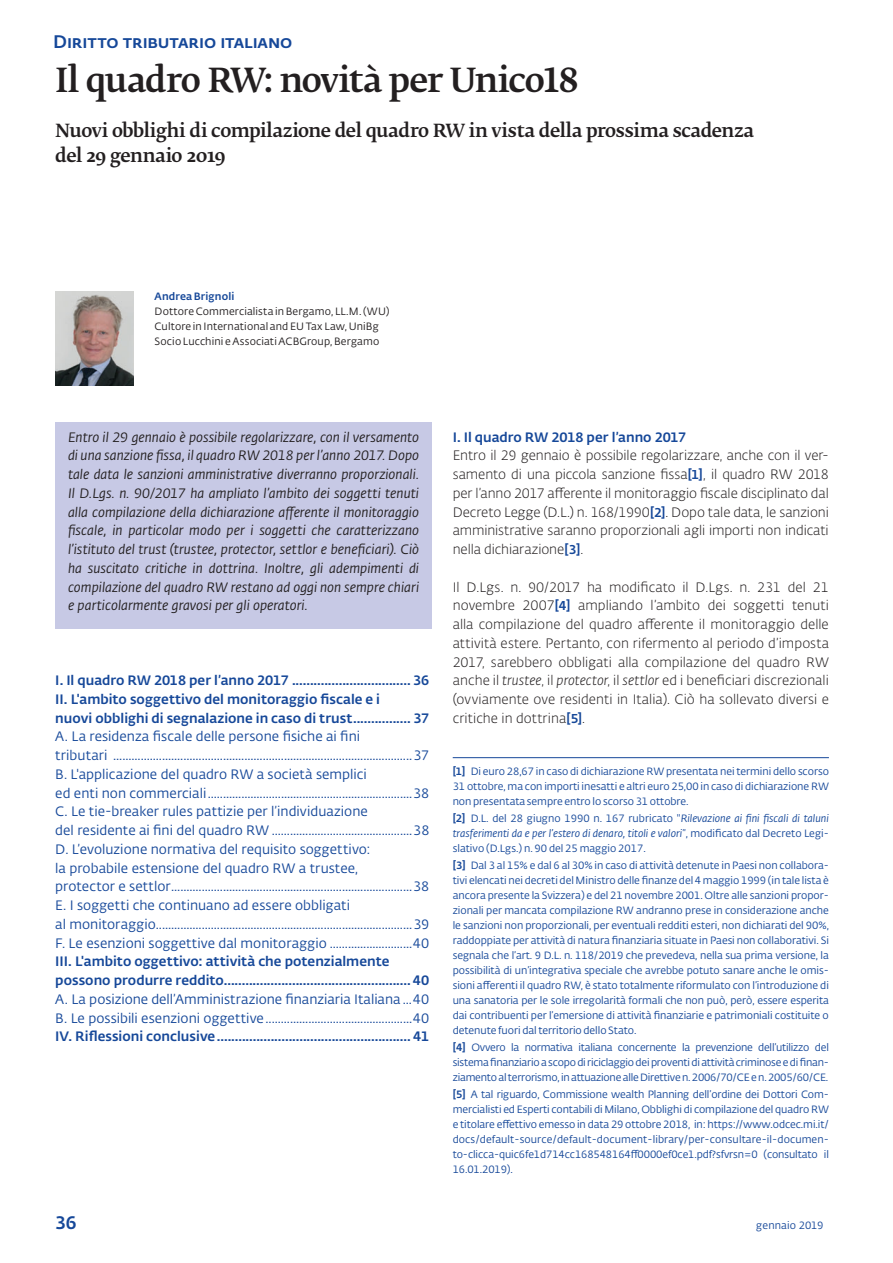
<style>
.page{position:relative;width:893px;height:1263px;background:#fff}
.page>*{position:absolute;margin:0;border:0;box-sizing:border-box;transform-origin:0 0}
.t1{font:500 33px "SUPSI Fedra Serif";letter-spacing:-.035em;color:#231f20}
.t2{font:500 18px/24.8px "SUPSI Fedra Serif";letter-spacing:-.025em;color:#231f20}
.t3{font:500 18px "SUPSI Fedra Sans";letter-spacing:-.005em;color:#164899}
.t4{font:13.5px/18.8px "SUPSI Fedra Sans";letter-spacing:.005em;color:#164899}
.t5{font:300 13.5px/18.8px "SUPSI Fedra Sans";color:#231f20;text-align:justify}
.t6{font:italic 13.5px/18.8px "SUPSI Fedra Sans";color:#231f20;text-align:justify}
.t7{font:500 13.5px/18.8px "SUPSI Fedra Sans";color:#164899}
.t8{font:10.5px/15px "SUPSI Fedra Sans";letter-spacing:-.005em;color:#164899;text-align:justify}
.t9{font:10.5px/15px "SUPSI Fedra Sans";letter-spacing:.01em;color:#231f20}
.t10{font:500 10.5px "SUPSI Fedra Sans";letter-spacing:.01em;color:#164899}
.s1{font-weight:500;font-size:12.75px;color:#164899}
.s2{font-style:italic}
.s3{font-weight:500}
</style>
<div class="page">
<img style="left:56px;top:292px;width:78px;height:93px">
<div style="left:55px;top:423px;width:377px;height:206px;background:#c7c9e5"></div>
<hr style="left:453px;top:757px;width:376px;height:1px;background:#164899">
<h2 class="t3" style="left:53px;top:34px;width:241px">Diritto tributario italiano</h2>
<h1 class="t1" style="left:55px;top:63px;width:525px">Il quadro RW: novità per Unico18</h1>
<h2 class="t2" style="left:55px;top:119px;width:700px">Nuovi obblighi di compilazione del quadro RW in vista della prossima scadenza del 29 gennaio 2019</h2>
<p class="t10" style="left:155px;top:292px;width:81px">Andrea Brignoli</p>
<p class="t9" style="left:155px;top:304px;width:236px">Dottore Commercialista in Bergamo, LL.M. (WU)<br>Cultore in International and EU Tax Law, UniBg<br>Socio Lucchini e Associati ACBGroup, Bergamo</p>
<p class="t6" style="left:68px;top:429px;width:353px">Entro il 29 gennaio è possibile regolarizzare, con il versamento di una sanzione fissa, il quadro RW 2018 per l’anno 2017. Dopo tale data le sanzioni amministrative diverranno proporzionali.<br>Il D.Lgs. n. 90/2017 ha ampliato l’ambito dei soggetti tenuti alla compilazione della dichiarazione afferente il monitoraggio fiscale, in particolar modo per i soggetti che caratterizzano l’istituto del trust (trustee, protector, settlor e beneficiari). Ciò ha suscitato critiche in dottrina. Inoltre, gli adempimenti di compilazione del quadro RW restano ad oggi non sempre chiari e particolarmente gravosi per gli operatori.</p>
<p class="t7" style="left:453px;top:429px;width:235px">I. Il quadro RW 2018 per l’anno 2017</p>
<p class="t5" style="left:453px;top:447px;width:378px">Entro il 29 gennaio è possibile regolarizzare, anche con il ver&shy;samento di una piccola sanzione fissa<span class="s1">[1]</span>, il quadro RW 2018 per l’anno 2017 afferente il monitoraggio fiscale disciplinato dal Decreto Legge (D.L.) n. 168/1990<span class="s1">[2]</span>. Dopo tale data, le sanzioni amministrative saranno proporzionali agli importi non indicati nella dichiarazione<span class="s1">[3]</span>.</p>
<p class="t5" style="left:453px;top:579px;width:378px">Il D.Lgs. n. 90/2017 ha modificato il D.Lgs. n. 231 del 21 novembre 2007<span class="s1">[4]</span> ampliando l’ambito dei soggetti tenuti alla compilazione del quadro afferente il monitoraggio delle attività estere. Pertanto, con rifermento al periodo d’imposta 2017, sarebbero obbligati alla compilazione del quadro RW anche il <span class="s2">trustee</span>, il <span class="s2">protector</span>, il <span class="s2">settlor</span> ed i beneficiari discrezionali (ovviamente ove residenti in Italia). Ciò ha sollevato diversi e critiche in dottrina<span class="s1">[5]</span>.</p>
<p class="t7" style="left:55px;top:672px;width:376px">I. Il quadro RW 2018 per l’anno 2017 ................................. 36<br>II. L'ambito soggettivo del monitoraggio fiscale e i<br>nuovi obblighi di segnalazione in caso di trust ................ 37</p>
<p class="t4" style="left:55px;top:728px;width:376px">A. La residenza fiscale delle persone fisiche ai fini<br>tributari ..................................................................................................37<br>B. L'applicazione del quadro RW a società semplici<br>ed enti non commerciali ...................................................................38<br>C. Le tie-breaker rules pattizie per l’individuazione<br>del residente ai fini del quadro RW ..............................................38<br>D. L’evoluzione normativa del requisito soggettivo:<br>la probabile estensione del quadro RW a trustee,<br>protector e settlor ...............................................................................38<br>E. I soggetti che continuano ad essere obbligati<br>al monitoraggio ....................................................................................39<br>F. Le esenzioni soggettive dal monitoraggio ...........................40</p>
<p class="t7" style="left:55px;top:953px;width:375px">III. L'ambito oggettivo: attività che potenzialmente possono produrre reddito .................................................... 40</p>
<p class="t4" style="left:55px;top:991px;width:376px">A. La posizione dell’Amministrazione finanziaria Italiana ...40<br>B. Le possibili esenzioni oggettive ................................................40</p>
<p class="t7" style="left:55px;top:1028px;width:375px">IV. Riflessioni conclusive ...................................................... 41</p>
<p class="t8" style="left:453px;top:764px;width:378px"><span class="s3">[1]</span> Di euro 28,67 in caso di dichiarazione RW presentata nei termini dello scorso 31 ottobre, ma con importi inesatti e altri euro 25,00 in caso di dichiarazione RW non presentata sempre entro lo scorso 31 ottobre.</p>
<p class="t8" style="left:453px;top:811px;width:378px"><span class="s3">[2]</span> D.L. del 28 giugno 1990 n. 167 rubricato "<span class="s2">Rilevazione ai fini fiscali di taluni trasferimenti da e per l’estero di denaro, titoli e valori"</span>, modificato dal Decreto Legi&shy;slativo (D.Lgs.) n. 90 del 25 maggio 2017.</p>
<p class="t8" style="left:453px;top:858px;width:378px"><span class="s3">[3]</span> Dal 3 al 15% e dal 6 al 30% in caso di attività detenute in Paesi non collabora&shy;tivi elencati nei decreti del Ministro delle finanze del 4 maggio 1999 (in tale lista è ancora presente la Svizzera) e del 21 novembre 2001. Oltre alle sanzioni propor&shy;zionali per mancata compilazione RW andranno prese in considerazione anche le sanzioni non proporzionali, per eventuali redditi esteri, non dichiarati del 90%, raddoppiate per attività di natura finanziaria situate in Paesi non collaborativi. Si segnala che l’art. 9 D.L. n. 118/2019 che prevedeva, nella sua prima versione, la possibilità di un’integrativa speciale che avrebbe potuto sanare anche le omis&shy;sioni afferenti il quadro RW, è stato totalmente riformulato con l’introduzione di una sanatoria per le sole irregolarità formali che non può, però, essere esperita dai contribuenti per l’emersione di attività finanziarie e patrimoniali costituite o detenute fuori dal territorio dello Stato.</p>
<p class="t8" style="left:453px;top:1040px;width:378px"><span class="s3">[4]</span> Ovvero la normativa italiana concernente la prevenzione dell’utilizzo del sistema finanziario a scopo di riciclaggio dei proventi di attività criminose e di finan&shy;ziamento al terrorismo, in attuazione alle Direttive n. 2006/70/CE e n. 2005/60/CE.</p>
<p class="t8" style="left:453px;top:1087px;width:378px"><span class="s3">[5]</span> A tal riguardo, Commissione wealth Planning dell’ordine dei Dottori Com&shy;mercialisti ed Esperti contabili di Milano, Obblighi di compilazione del quadro RW e titolare effettivo emesso in data 29 ottobre 2018, in: https://www.odcec.mi.it/ docs/default-source/default-document-library/per-consultare-il-documen&shy;to-clicca-quic6fe1d714cc168548164ff0000ef0ce1.pdf?sfvrsn=0 (consultato il 16.01.2019).</p>
<h2 class="t3" style="left:55px;top:1215px;width:23px">36</h2>
<p class="t8" style="left:756px;top:1219px;width:69px">gennaio 2019</p>
</div>
